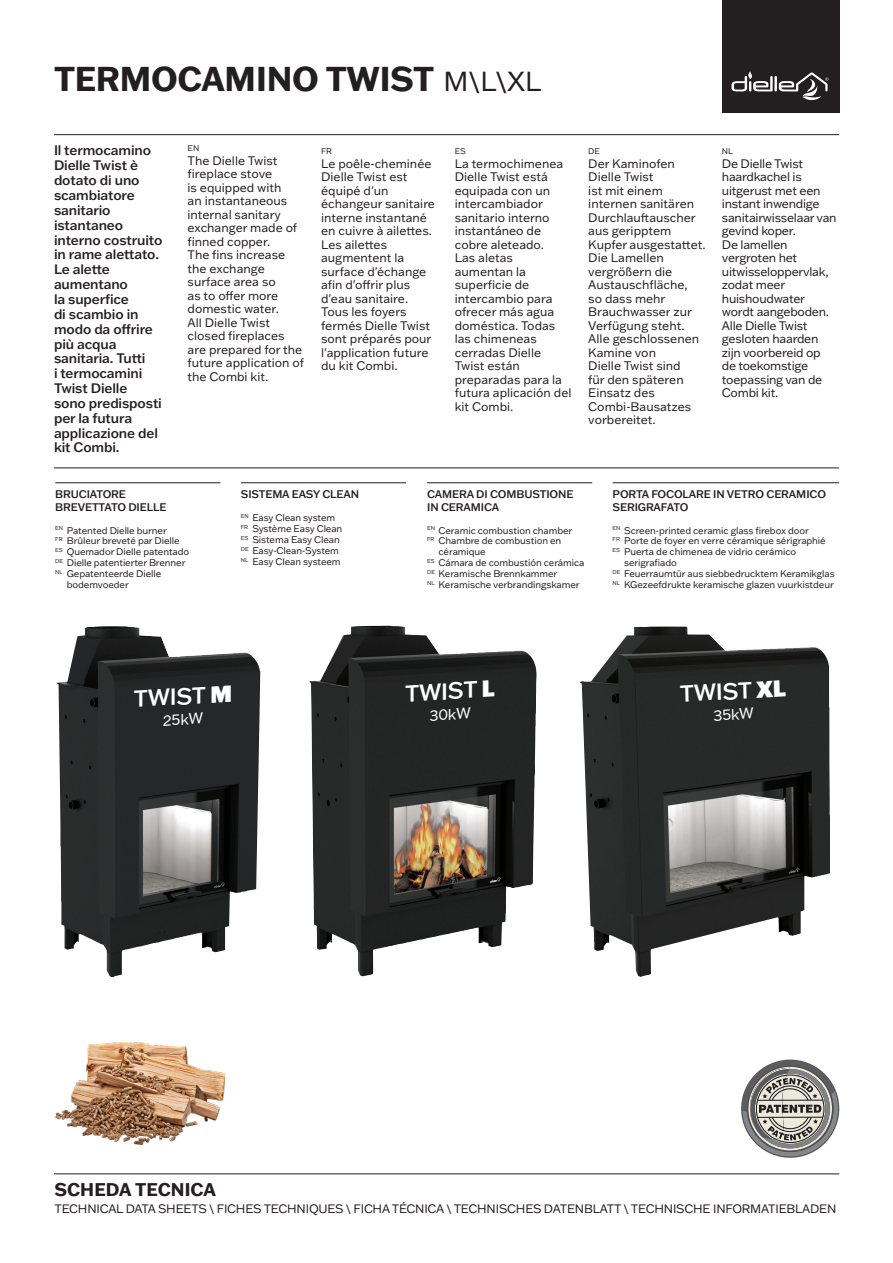
<style>
.page{position:relative;width:893px;height:1263px;background:#fff}
.page>*{position:absolute;margin:0;border:0;box-sizing:border-box;transform-origin:0 0}
.t1{font:700 33.75px "Franklin Gothic ATF";letter-spacing:-.01em;color:#231f20}
.t2{font:500 22.8px "Franklin Gothic ATF";color:#fff}
.t3{font:700 18px "Franklin Gothic ATF";color:#231f20}
.t4{font:15.15px "Franklin Gothic ATF";color:#fff}
.t5{font:500 13.5px/14.9px "Franklin Gothic ATF";letter-spacing:-.01em;color:#231f20}
.t6{font:12.15px/13.5px "Franklin Gothic ATF";color:#231f20}
.t7{font:12.15px/13.5px "Franklin Gothic ATF";letter-spacing:-.02em;color:#231f20}
.t8{font:12px "Franklin Gothic ATF";letter-spacing:-.02em;color:#231f20}
.t9{font:500 10.8px/12.1px "Franklin Gothic ATF";letter-spacing:-.01em;color:#231f20}
.t10{font:9.45px/10.8px "Franklin Gothic ATF";letter-spacing:-.01em;color:#231f20}
.t11{font:8.1px "Franklin Gothic ATF";color:#231f20}
.s1{font-weight:400;font-size:27px}
.s2{font-weight:900}
</style>
<div class="page">
<hr style="left:54px;top:1173px;width:785px;height:1px;background:#231f20">
<svg style="left:741px;top:1059px;width:99px;height:99px"></svg>
<div style="left:722px;top:0;width:117px;height:113px;background:#231f20"></div>
<svg style="left:731px;top:71px;width:97px;height:29px"></svg>
<img style="left:55px;top:1042px;width:170px;height:103px">
<img style="left:57px;top:626px;width:203px;height:351px">
<img style="left:309px;top:626px;width:217px;height:350px">
<img style="left:580px;top:626px;width:250px;height:351px">
<hr style="left:54px;top:134px;width:785px;height:1px;background:#231f20">
<hr style="left:54px;top:468px;width:785px;height:1px;background:#231f20">
<hr style="left:55px;top:482px;width:165px;height:1px;background:#231f20">
<hr style="left:241px;top:482px;width:165px;height:1px;background:#231f20">
<hr style="left:427px;top:482px;width:165px;height:1px;background:#231f20">
<hr style="left:613px;top:482px;width:226px;height:1px;background:#231f20">
<h1 class="t1" style="left:54px;top:56px;width:489px">TERMOCAMINO TWIST <span class="s1">M\L\XL</span></h1>
<p class="t5" style="left:54px;top:143px;width:110px">Il termocamino<br>Dielle Twist è dotato di uno scambiatore sanitario istantaneo interno costruito in rame alettato.<br>Le alette aumentano<br>la superfice<br>di scambio in modo da offrire più acqua sanitaria. Tutti<br>i termocamini<br>Twist Dielle sono predisposti per la futura applicazione del kit Combi.</p>
<p class="t11" style="left:188px;top:143px;width:13px">EN</p>
<p class="t6" style="left:188px;top:153px;width:118px">The Dielle Twist fireplace stove<br>is equipped with<br>an instantaneous internal sanitary exchanger made of finned copper.<br>The fins increase the exchange surface area so<br>as to offer more domestic water.<br>All Dielle Twist closed fireplaces are prepared for the future application of the Combi kit.</p>
<p class="t11" style="left:321px;top:146px;width:12px">FR</p>
<p class="t6" style="left:321px;top:156px;width:115px">Le poêle-cheminée<br>Dielle Twist est équipé d'un échangeur sanitaire interne instantané en cuivre à ailettes.<br>Les ailettes augmentent la surface d'échange afin d'offrir plus d'eau sanitaire.<br>Tous les foyers fermés Dielle Twist sont préparés pour l'application future du kit Combi.</p>
<p class="t11" style="left:455px;top:146px;width:13px">ES</p>
<p class="t6" style="left:455px;top:156px;width:118px">La termochimenea<br>Dielle Twist está equipada con un intercambiador sanitario interno instantáneo de cobre aleteado.<br>Las aletas aumentan la superficie de intercambio para ofrecer más agua doméstica. Todas las chimeneas cerradas Dielle<br>Twist están preparadas para la futura aplicación del kit Combi.</p>
<p class="t11" style="left:588px;top:146px;width:13px">DE</p>
<p class="t6" style="left:588px;top:156px;width:119px">Der Kaminofen<br>Dielle Twist<br>ist mit einem internen sanitären<br>Durchlauftauscher aus geripptem<br>Kupfer ausgestattet.<br>Die Lamellen vergrößern die<br>Austauschfläche,<br>so dass mehr<br>Brauchwasser zur<br>Verfügung steht.<br>Alle geschlossenen<br>Kamine von<br>Dielle Twist sind<br>für den späteren<br>Einsatz des<br>Combi-Bausatzes vorbereitet.</p>
<p class="t11" style="left:722px;top:146px;width:13px">NL</p>
<p class="t7" style="left:722px;top:156px;width:116px">De Dielle Twist haardkachel is uitgerust met een instant inwendige sanitairwisselaar van gevind koper.<br>De lamellen vergroten het uitwisseloppervlak, zodat meer huishoudwater wordt aangeboden.<br>Alle Dielle Twist gesloten haarden zijn voorbereid op de toekomstige toepassing van de<br>Combi kit.</p>
<p class="t9" style="left:55px;top:488px;width:113px">BRUCIATORE<br>BREVETTATO DIELLE</p>
<p class="t10" style="left:55px;top:524px;width:113px"><sup>EN</sup> Patented Dielle burner</p>
<p class="t10" style="left:55px;top:535px;width:126px"><sup>FR</sup> Brûleur breveté par Dielle</p>
<p class="t10" style="left:55px;top:546px;width:135px"><sup>ES</sup> Quemador Dielle patentado</p>
<p class="t10" style="left:55px;top:557px;width:132px"><sup>DE</sup> Dielle patentierter Brenner</p>
<p class="t10" style="left:55px;top:568px;width:108px"><sup>NL</sup> Gepatenteerde Dielle</p>
<p class="t10" style="left:67px;top:579px;width:64px">bodemvoeder</p>
<p class="t9" style="left:241px;top:488px;width:120px">SISTEMA EASY CLEAN</p>
<p class="t10" style="left:241px;top:512px;width:103px"><sup>EN</sup> Easy Clean system<br><sup>FR</sup> Système Easy Clean<br><sup>ES</sup> Sistema Easy Clean<br><sup>DE</sup> Easy-Clean-System<br><sup>NL</sup> Easy Clean systeem</p>
<h2 class="t2" style="left:132px;top:684px;width:100px;rotate:-4deg">TWIST <span class="s2">M</span></h2>
<p class="t4" style="left:162px;top:710px;width:42px;rotate:-4deg">25kW</p>
<p class="t9" style="left:427px;top:488px;width:148px">CAMERA DI COMBUSTIONE<br>IN CERAMICA</p>
<p class="t10" style="left:427px;top:524px;width:147px"><sup>EN</sup> Ceramic combustion chamber</p>
<p class="t10" style="left:427px;top:535px;width:136px"><sup>FR</sup> Chambre de combustion en</p>
<p class="t10" style="left:439px;top:546px;width:49px">céramique</p>
<p class="t10" style="left:427px;top:557px;width:159px"><sup>ES</sup> Cámara de combustión cerámica</p>
<p class="t10" style="left:427px;top:568px;width:132px"><sup>DE</sup> Keramische Brennkammer</p>
<p class="t10" style="left:427px;top:579px;width:154px"><sup>NL</sup> Keramische verbrandingskamer</p>
<p class="t9" style="left:613px;top:488px;width:215px">PORTA FOCOLARE IN VETRO CERAMICO<br>SERIGRAFATO</p>
<p class="t10" style="left:613px;top:524px;width:198px"><sup>EN</sup> Screen-printed ceramic glass firebox door</p>
<p class="t10" style="left:613px;top:535px;width:215px"><sup>FR</sup> Porte de foyer en verre céramique sérigraphié</p>
<p class="t10" style="left:613px;top:546px;width:185px"><sup>ES</sup> Puerta de chimenea de vidrio cerámico</p>
<p class="t10" style="left:624px;top:557px;width:54px">serigrafiado</p>
<p class="t10" style="left:613px;top:568px;width:224px"><sup>DE</sup> Feuerraumtür aus siebbedrucktem Keramikglas</p>
<p class="t10" style="left:613px;top:579px;width:223px"><sup>NL</sup> KGezeefdrukte keramische glazen vuurkistdeur</p>
<h2 class="t2" style="left:404px;top:679px;width:91px;rotate:-4deg">TWIST <span class="s2">L</span></h2>
<p class="t4" style="left:428px;top:705px;width:43px;rotate:-4deg">30kW</p>
<h2 class="t2" style="left:678px;top:679px;width:107px;rotate:-4deg">TWIST <span class="s2">XL</span></h2>
<p class="t4" style="left:712px;top:705px;width:42px;rotate:-4deg">35kW</p>
<h3 class="t3" style="left:54px;top:1177px;width:163px">SCHEDA TECNICA</h3>
<p class="t8" style="left:54px;top:1200px;width:783px">TECHNICAL DATA SHEETS \ FICHES TECHNIQUES \ FICHA TÉCNICA \ TECHNISCHES DATENBLATT \ TECHNISCHE INFORMATIEBLADEN</p>
</div>
